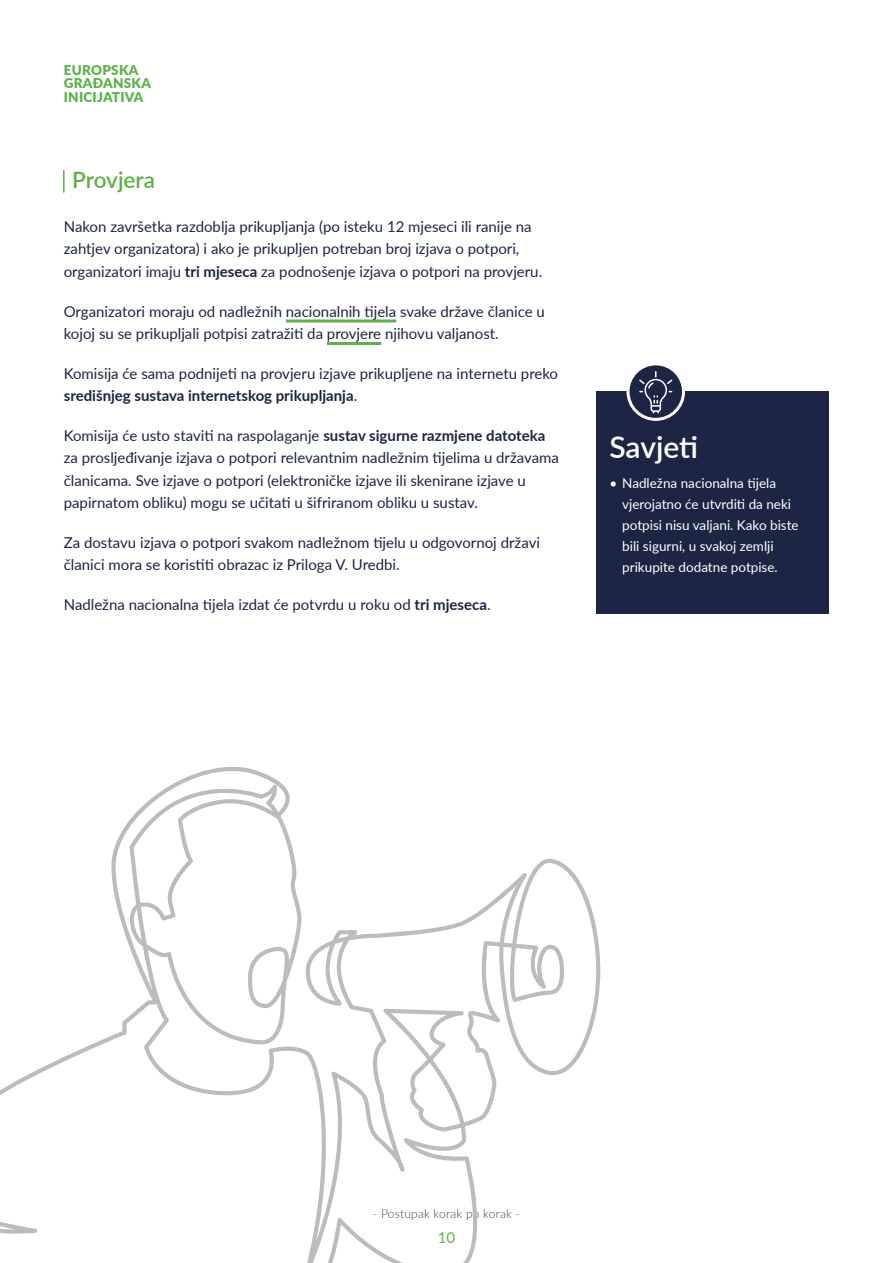
<style>
.page{position:relative;width:893px;height:1263px;background:#fff}
.page>*{position:absolute;margin:0;border:0;box-sizing:border-box;transform-origin:0 0}
.Box_light_title_1{font:600 30px "Lato";letter-spacing:-.005em;color:#fff}
.Inner_accent_title_2{font:600 22.5px "Lato";letter-spacing:-.005em;color:#5cb246}
.t1{font:15px/22.5px "Lato";color:#1c2543}
.t2{font:15px "Lato";color:#5cb246}
.t3{font:13.5px/21px "Lato";color:#fff}
.t4{font:900 13.5px/13.5px "Lato";letter-spacing:.02em;color:#5cb246}
.t5{font:300 12px "Lato";letter-spacing:.02em;color:#3c3e5c}
.s1{font-weight:700}
</style>
<div class="page">
<hr style="left:63px;top:170px;width:2px;height:23px;background:#5cb246">
<hr style="left:286px;top:319px;width:110px;height:3px;background:#5cb246">
<hr style="left:327px;top:342px;width:54px;height:3px;background:#5cb246">
<div style="left:597px;top:392px;width:232px;height:222px;background:#1c2543"></div>
<svg style="left:628px;top:364px;width:55px;height:55px"></svg>
<div style="left:626px;top:362px;width:59px;height:59px;border:3px solid #fff;border-radius:50%"></div>
<svg style="left:639px;top:371px;width:33px;height:42px"></svg>
<svg style="left:0;top:767px;width:601px;height:496px"></svg>
<p class="t4" style="left:64px;top:62px;width:89px">EUROPSKA<br>GRAĐANSKA<br>INICIJATIVA</p>
<p class="Inner_accent_title_2" style="left:72px;top:164px;width:84px">Provjera</p>
<p class="t1" style="left:64px;top:215px;width:480px">Nakon završetka razdoblja prikupljanja (po isteku 12 mjeseci ili ranije na zahtjev organizatora) i ako je prikupljen potreban broj izjava o potpori, organizatori imaju <span class="s1">tri mjeseca</span> za podnošenje izjava o potpori na provjeru.</p>
<p class="t1" style="left:64px;top:299px;width:483px">Organizatori moraju od nadležnih nacionalnih tijela svake države članice u kojoj su se prikupljali potpisi zatražiti da provjere njihovu valjanost.</p>
<p class="t1" style="left:64px;top:361px;width:496px">Komisija će sama podnijeti na provjeru izjave prikupljene na internetu preko <span class="s1">središnjeg sustava internetskog prikupljanja</span>.</p>
<p class="t1" style="left:64px;top:423px;width:497px">Komisija će usto staviti na raspolaganje <span class="s1">sustav sigurne razmjene datoteka </span>za prosljeđivanje izjava o potpori relevantnim nadležnim tijelima u državama članicama. Sve izjave o potpori (elektroničke izjave ili skenirane izjave u papirnatom obliku) mogu se učitati u šifriranom obliku u sustav.</p>
<p class="t1" style="left:64px;top:530px;width:478px">Za dostavu izjava o potpori svakom nadležnom tijelu u odgovornoj državi članici mora se koristiti obrazac iz Priloga V. Uredbi.</p>
<p class="t1" style="left:64px;top:592px;width:428px">Nadležna nacionalna tijela izdat će potvrdu u roku od <span class="s1">tri mjeseca</span>.</p>
<p class="Box_light_title_1" style="left:609px;top:426px;width:90px">Savjeti</p>
<p class="t3" style="left:622px;top:472px;width:178px;text-indent:-13px">• Nadležna nacionalna tijela vjerojatno će utvrditi da neki potpisi nisu valjani. Kako biste bili sigurni, u svakoj zemlji prikupite dodatne potpise.</p>
<p class="t5" style="left:373px;top:1206px;width:149px">- Postupak korak po korak -</p>
<p class="t2" style="left:438px;top:1227px;width:19px">10</p>
</div>
